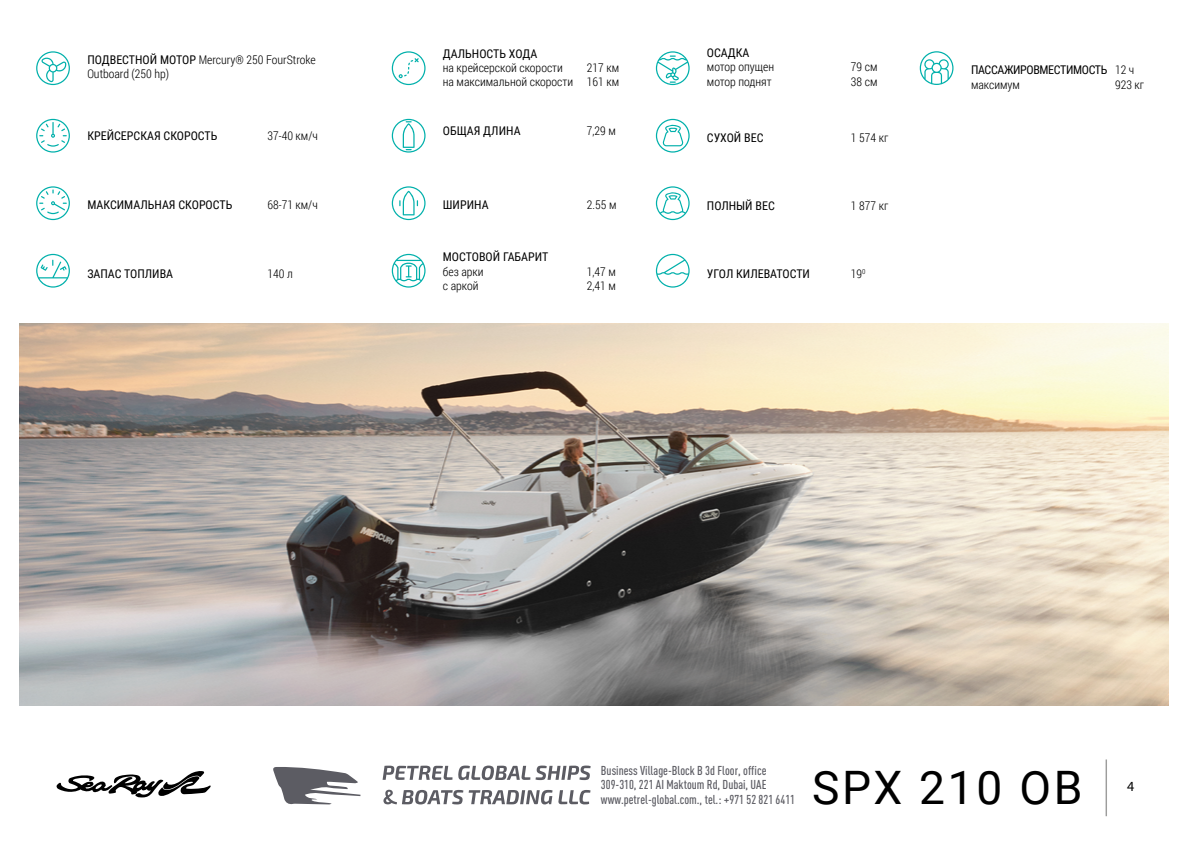
<style>
.page{position:relative;width:1191px;height:842px;background:#fff}
.page>*{position:absolute;margin:0;border:0;box-sizing:border-box;transform-origin:0 0}
.t1{font:46.1px "Roboto";letter-spacing:.06em;color:#000}
.t2{font:14px "Myriad Pro";color:#000}
.t3{font:500 condensed 12.8px/14.8px "DIN Pro";color:#5c5c63}
.t4{font:300 12px/14.4px "Roboto Condensed";color:#000}
.t5{font:12px "Roboto Condensed";color:#000}
.t6{font:12px/14.4px "Roboto Condensed";letter-spacing:-.03em;color:#000}
.s1{font-weight:400}
.s2{font-weight:300}
</style>
<div class="page">
<svg style="left:273px;top:767px;width:87px;height:38px"></svg>
<svg style="left:382px;top:766px;width:70px;height:14px"></svg>
<svg style="left:458px;top:765px;width:132px;height:15px"></svg>
<svg style="left:383px;top:790px;width:169px;height:14px"></svg>
<svg style="left:558px;top:790px;width:32px;height:14px"></svg>
<hr style="left:1105px;top:759px;width:2px;height:57px;background:#9d9d9c">
<svg style="left:56px;top:771px;width:155px;height:27px"></svg>
<img style="left:20px;top:323px;width:1148px;height:382px">
<svg style="left:392px;top:186px;width:33px;height:34px"></svg>
<svg style="left:36px;top:254px;width:34px;height:34px"></svg>
<svg style="left:392px;top:119px;width:33px;height:34px"></svg>
<svg style="left:36px;top:51px;width:34px;height:34px"></svg>
<svg style="left:656px;top:119px;width:33px;height:34px"></svg>
<svg style="left:656px;top:51px;width:33px;height:34px"></svg>
<svg style="left:656px;top:254px;width:33px;height:34px"></svg>
<svg style="left:392px;top:254px;width:33px;height:34px"></svg>
<svg style="left:36px;top:119px;width:34px;height:34px"></svg>
<svg style="left:36px;top:186px;width:34px;height:34px"></svg>
<svg style="left:392px;top:51px;width:33px;height:34px"></svg>
<svg style="left:656px;top:186px;width:33px;height:34px"></svg>
<svg style="left:919px;top:51px;width:34px;height:34px"></svg>
<p class="t4" style="left:87px;top:53px;width:230px"><span class="s1">ПОДВЕСТНОЙ МОТОР</span> Mercury® 250 FourStroke<br>Outboard (250 hp)</p>
<p class="t5" style="left:443px;top:45px;width:96px">ДАЛЬНОСТЬ ХОДА</p>
<p class="t4" style="left:443px;top:61px;width:122px">на крейсерской скорости</p>
<p class="t4" style="left:443px;top:61px;width:178px;text-align:right">217 км<br>на максимальной скорости 161 км</p>
<p class="t5" style="left:707px;top:44px;width:44px">ОСАДКА</p>
<p class="t4" style="left:707px;top:60px;width:69px">мотор опущен</p>
<p class="t4" style="left:851px;top:60px;width:28px">79 см</p>
<p class="t4" style="left:707px;top:74px;width:66px">мотор поднят</p>
<p class="t4" style="left:851px;top:74px;width:28px">38 см</p>
<p class="t6" style="left:971px;top:62px;width:165px">ПАССАЖИРОВМЕСТИМОСТЬ <span class="s2">12 ч максимум</span></p>
<p class="t4" style="left:1115px;top:77px;width:31px">923 кг</p>
<p class="t5" style="left:87px;top:127px;width:132px">КРЕЙСЕРСКАЯ СКОРОСТЬ</p>
<p class="t4" style="left:267px;top:129px;width:52px">37-40 км/ч</p>
<p class="t5" style="left:443px;top:123px;width:79px">ОБЩАЯ ДЛИНА</p>
<p class="t4" style="left:587px;top:124px;width:30px">7,29 м</p>
<p class="t5" style="left:707px;top:129px;width:58px">СУХОЙ ВЕС</p>
<p class="t4" style="left:851px;top:130px;width:39px">1 574 кг</p>
<p class="t5" style="left:87px;top:196px;width:146px">МАКСИМАЛЬНАЯ СКОРОСТЬ</p>
<p class="t4" style="left:267px;top:198px;width:52px">68-71 км/ч</p>
<p class="t5" style="left:443px;top:196px;width:47px">ШИРИНА</p>
<p class="t4" style="left:587px;top:198px;width:31px">2.55 м</p>
<p class="t5" style="left:707px;top:197px;width:69px">ПОЛНЫЙ ВЕС</p>
<p class="t4" style="left:851px;top:198px;width:39px">1 877 кг</p>
<p class="t5" style="left:87px;top:265px;width:87px">ЗАПАС ТОПЛИВА</p>
<p class="t4" style="left:267px;top:267px;width:27px">140 л</p>
<p class="t5" style="left:443px;top:249px;width:107px">МОСТОВОЙ ГАБАРИТ</p>
<p class="t4" style="left:443px;top:264px;width:42px">без арки</p>
<p class="t4" style="left:587px;top:264px;width:30px">1,47 м</p>
<p class="t4" style="left:443px;top:279px;width:37px">с аркой</p>
<p class="t4" style="left:587px;top:279px;width:30px">2,41 м</p>
<p class="t5" style="left:707px;top:265px;width:105px">УГОЛ КИЛЕВАТОСТИ</p>
<p class="t4" style="left:851px;top:267px;width:16px">19<sup>0</sup></p>
<p class="t3" style="left:601px;top:762px;width:196px">Business Village-Block B 3d Floor, office<br>309-310, 221 AI Maktoum Rd, Dubai, UAE www.petrel-global.com., tel.: +971 52 821 6411</p>
<h1 class="t1" style="left:812px;top:755px;width:272px">SPX 210 OB</h1>
<p class="t2" style="left:1127px;top:777px;width:9px">4</p>
</div>
